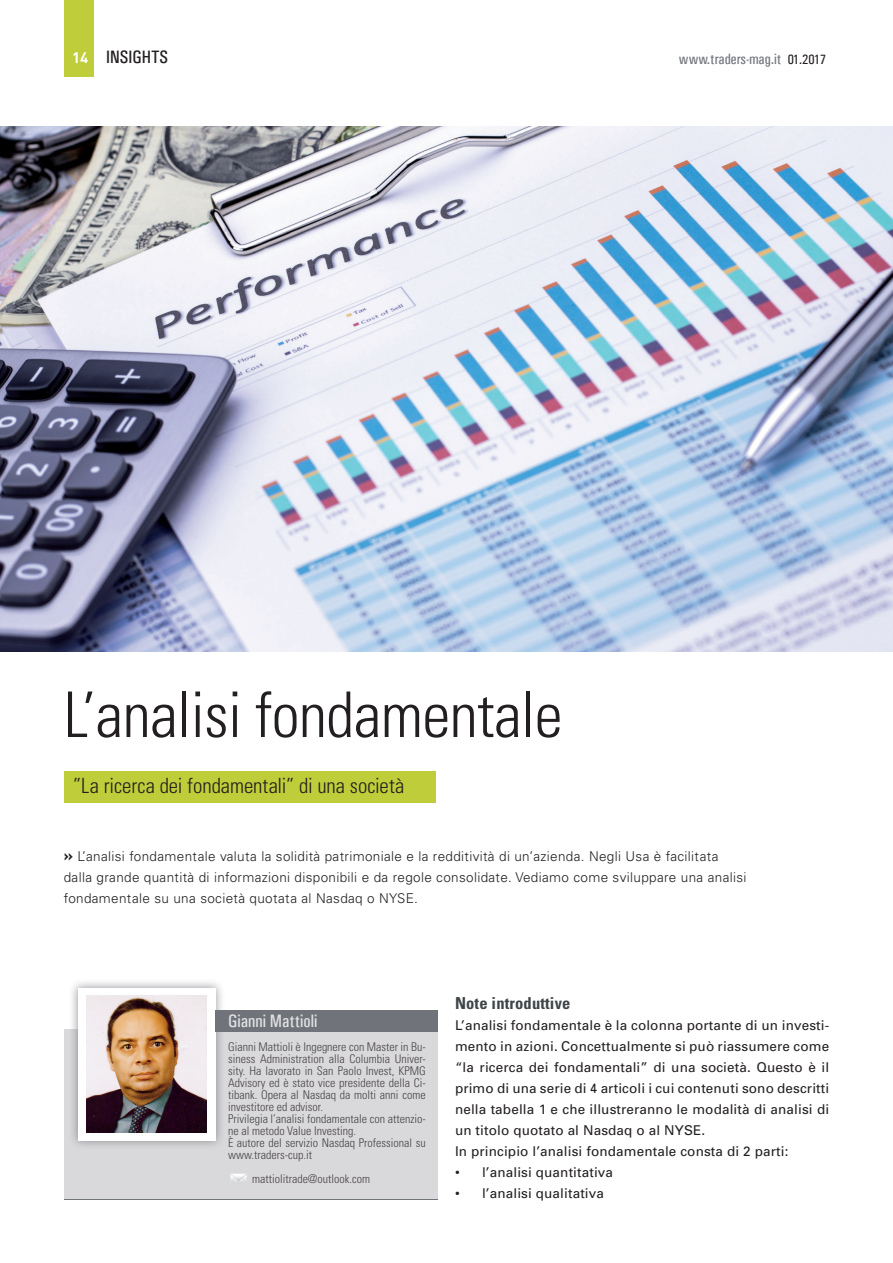
<style>
.page{position:relative;width:893px;height:1263px;background:#fff}
.page>*{position:absolute;margin:0;border:0;box-sizing:border-box;transform-origin:0 0}
.t1{font:300 condensed 63px "Univers LT Std";letter-spacing:-.01em;color:#231f20}
.t2{font:300 condensed 21px "Univers LT Std";letter-spacing:-.005em;color:#231f20}
.t3{font:18px "Univers Condensed";color:#fff}
.t4{font:18px "Univers Condensed";color:#231f20}
.t5{font:700 condensed 16.5px "Univers";letter-spacing:.01em;color:#3e4447}
.t6{font:15px "Univers Condensed";color:#767980}
.t7{font:13.5px/21px "Univers";letter-spacing:.01em;color:#231f20}
.t8{font:300 13.5px/21px "Univers";letter-spacing:.025em;color:#231f20}
.t9{font:300 condensed 12px/12px "Univers LT Std";color:#231f20}
.s1{font-family:"DIN Bold";font-size:15px;color:#fff}
.s2{font-size:13.5px;color:#231f20}
.s3{font-family:"DIN Bold";font-weight:400;font-size:15px}
</style>
<div class="page">
<div style="left:64px;top:0;width:30px;height:77px;background:#becd39"></div>
<div style="left:64px;top:771px;width:372px;height:32px;background:#becd39"></div>
<img style="left:0;top:127px;width:893px;height:525px">
<div style="left:64px;top:1030px;width:374px;height:169px;background:#d9d8da"></div>
<div style="left:68px;top:978px;width:157px;height:172px;background:#707379;opacity:.75"></div>
<div style="left:78px;top:988px;width:138px;height:152px;background:#fff"></div>
<img style="left:86px;top:995px;width:120px;height:137px">
<div style="left:216px;top:1010px;width:222px;height:21px;background:#707379"></div>
<img style="left:230px;top:1173px;width:17px;height:8px">
<h3 class="t4" style="left:72px;top:46px;width:98px"><span class="s1">14</span> INSIGHTS</h3>
<p class="t6" style="left:679px;top:50px;width:149px">www.traders-mag.it <span class="s2">01.2017</span></p>
<h1 class="t1" style="left:64px;top:677px;width:500px">L’analisi fondamentale</h1>
<h2 class="t2" style="left:73px;top:773px;width:333px">”La ricerca dei fondamentali” di una società</h2>
<p class="t8" style="left:64px;top:845px;width:684px"><span class="s3">»</span> L’analisi fondamentale valuta la solidità patrimoniale e la redditività di un’azienda. Negli Usa è facilitata dalla grande quantità di informazioni disponibili e da regole consolidate. Vediamo come sviluppare una analisi fondamentale su una società quotata al Nasdaq o NYSE.</p>
<h3 class="t3" style="left:228px;top:1010px;width:91px">Gianni Mattioli</h3>
<p class="t9" style="left:228px;top:1041px;width:199px">Gianni Mattioli è Ingegnere con Master in Bu&shy;siness Administration alla Columbia Univer&shy;sity. Ha lavorato in San Paolo Invest, KPMG Advisory ed è stato vice presidente della Ci&shy;tibank. Opera al Nasdaq da molti anni come investitore ed advisor.<br>Privilegia l’analisi fondamentale con attenzio&shy;ne al metodo Value Investing.<br>È autore del servizio Nasdaq Professional su www.traders-cup.it</p>
<p class="t9" style="left:252px;top:1173px;width:120px">mattiolitrade@outlook.com</p>
<p class="t5" style="left:455px;top:993px;width:117px">Note introduttive</p>
<p class="t7" style="left:455px;top:1014px;width:376px">L’analisi fondamentale è la colonna portante di un investi&shy;mento in azioni. Concettualmente si può riassumere come “la ricerca dei fondamentali” di una società. Questo è il primo di una serie di 4 articoli i cui contenuti sono descritti nella tabella 1 e che illustreranno le modalità di analisi di un titolo quotato al Nasdaq o al NYSE.<br>In principio l’analisi fondamentale consta di 2 parti:</p>
<p class="t7" style="left:455px;top:1161px;width:160px">• l’analisi quantitativa</p>
<p class="t7" style="left:455px;top:1182px;width:150px">• l’analisi qualitativa</p>
</div>
